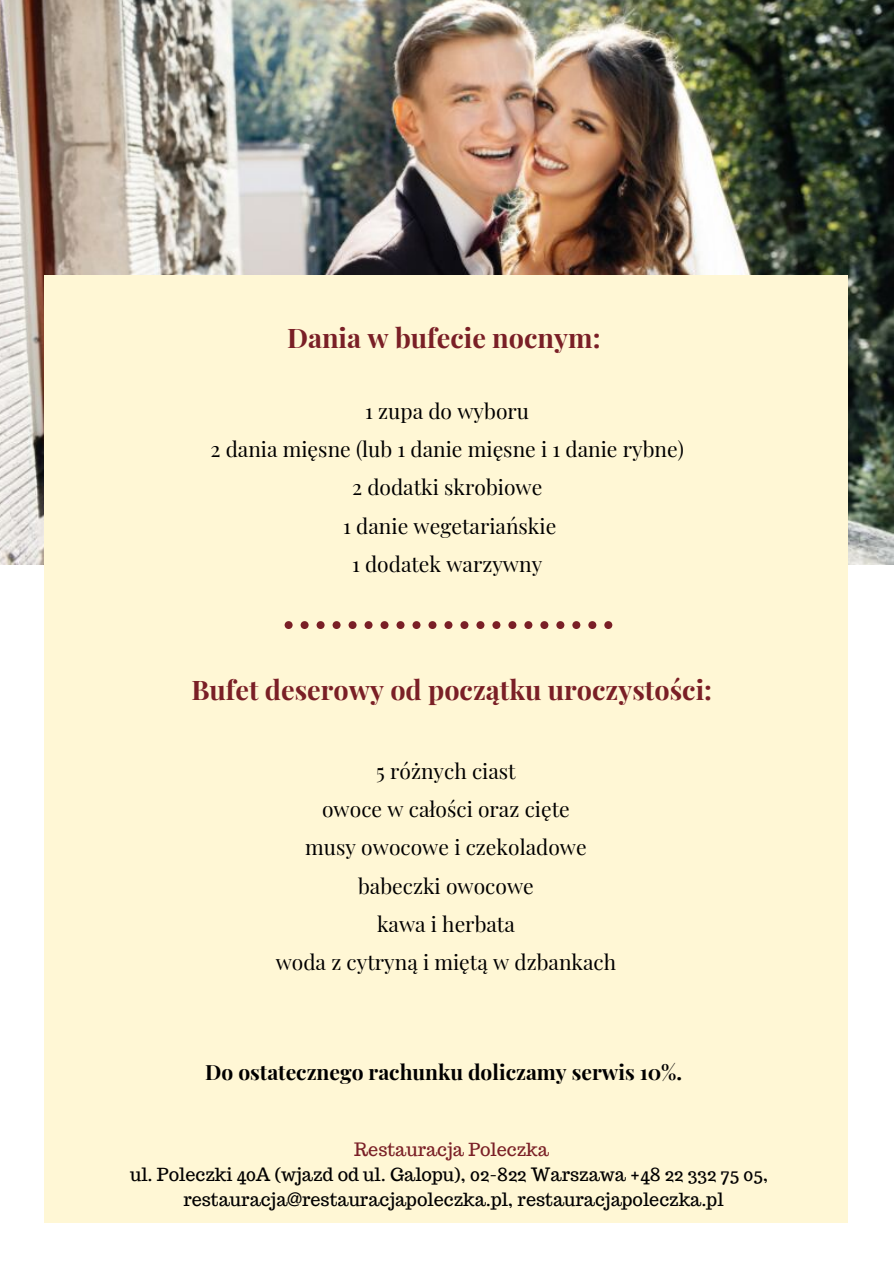
<style>
.page{position:relative;width:894px;height:1264px;background:#fff}
.page>*{position:absolute;margin:0;border:0;box-sizing:border-box;transform-origin:0 0}
.t1{font:700 27px "Playfair Display";color:#7a1f26}
.t2{font:21px/38.2px "Playfair Display";color:#000;text-align:center}
.t3{font:700 21px "Playfair Display";color:#000}
.t4{font:18px/24.8px "Trocchi";color:#000;text-align:center}
.t5{font:18px "Trocchi";color:#7a1f26}
</style>
<div class="page">
<img style="left:0;top:0;width:893px;height:564px">
<div style="left:44px;top:275px;width:803px;height:947px;background:#fff7d5"></div>
<svg style="left:284px;top:621px;width:8px;height:8px"></svg>
<svg style="left:300px;top:621px;width:8px;height:8px"></svg>
<svg style="left:316px;top:621px;width:8px;height:8px"></svg>
<svg style="left:332px;top:621px;width:8px;height:8px"></svg>
<svg style="left:348px;top:621px;width:8px;height:8px"></svg>
<svg style="left:364px;top:621px;width:8px;height:8px"></svg>
<svg style="left:380px;top:621px;width:8px;height:8px"></svg>
<svg style="left:396px;top:621px;width:8px;height:8px"></svg>
<svg style="left:412px;top:621px;width:8px;height:8px"></svg>
<svg style="left:428px;top:621px;width:8px;height:8px"></svg>
<svg style="left:444px;top:621px;width:8px;height:8px"></svg>
<svg style="left:460px;top:621px;width:8px;height:8px"></svg>
<svg style="left:476px;top:621px;width:8px;height:8px"></svg>
<svg style="left:492px;top:621px;width:8px;height:8px"></svg>
<svg style="left:508px;top:621px;width:8px;height:8px"></svg>
<svg style="left:524px;top:621px;width:8px;height:8px"></svg>
<svg style="left:540px;top:621px;width:8px;height:8px"></svg>
<svg style="left:556px;top:621px;width:8px;height:8px"></svg>
<svg style="left:572px;top:621px;width:8px;height:8px"></svg>
<svg style="left:588px;top:621px;width:8px;height:8px"></svg>
<svg style="left:604px;top:621px;width:8px;height:8px"></svg>
<p class="t1" style="left:287px;top:319px;width:315px">Dania w bufecie nocnym:</p>
<p class="t2" style="left:210px;top:391px;width:475px">1 zupa do wyboru<br>2 dania mięsne (lub 1 danie mięsne i 1 danie rybne)<br>2 dodatki skrobiowe<br>1 danie wegetariańskie<br>1 dodatek warzywny</p>
<p class="t1" style="left:191px;top:671px;width:522px">Bufet deserowy od początku uroczystości:</p>
<p class="t2" style="left:275px;top:750px;width:342px">5 różnych ciast<br>owoce w całości oraz cięte<br>musy owocowe i czekoladowe babeczki owocowe<br>kawa i herbata<br>woda z cytryną i miętą w dzbankach</p>
<p class="t3" style="left:205px;top:1057px;width:478px">Do ostatecznego rachunku doliczamy serwis 10%.</p>
<p class="t5" style="left:354px;top:1137px;width:196px">Restauracja Poleczka</p>
<p class="t4" style="left:130px;top:1161px;width:639px">ul. Poleczki 40A (wjazd od ul. Galopu), 02-822 Warszawa +48 22 332 75 05, restauracja@restauracjapoleczka.pl, restauracjapoleczka.pl</p>
</div>
